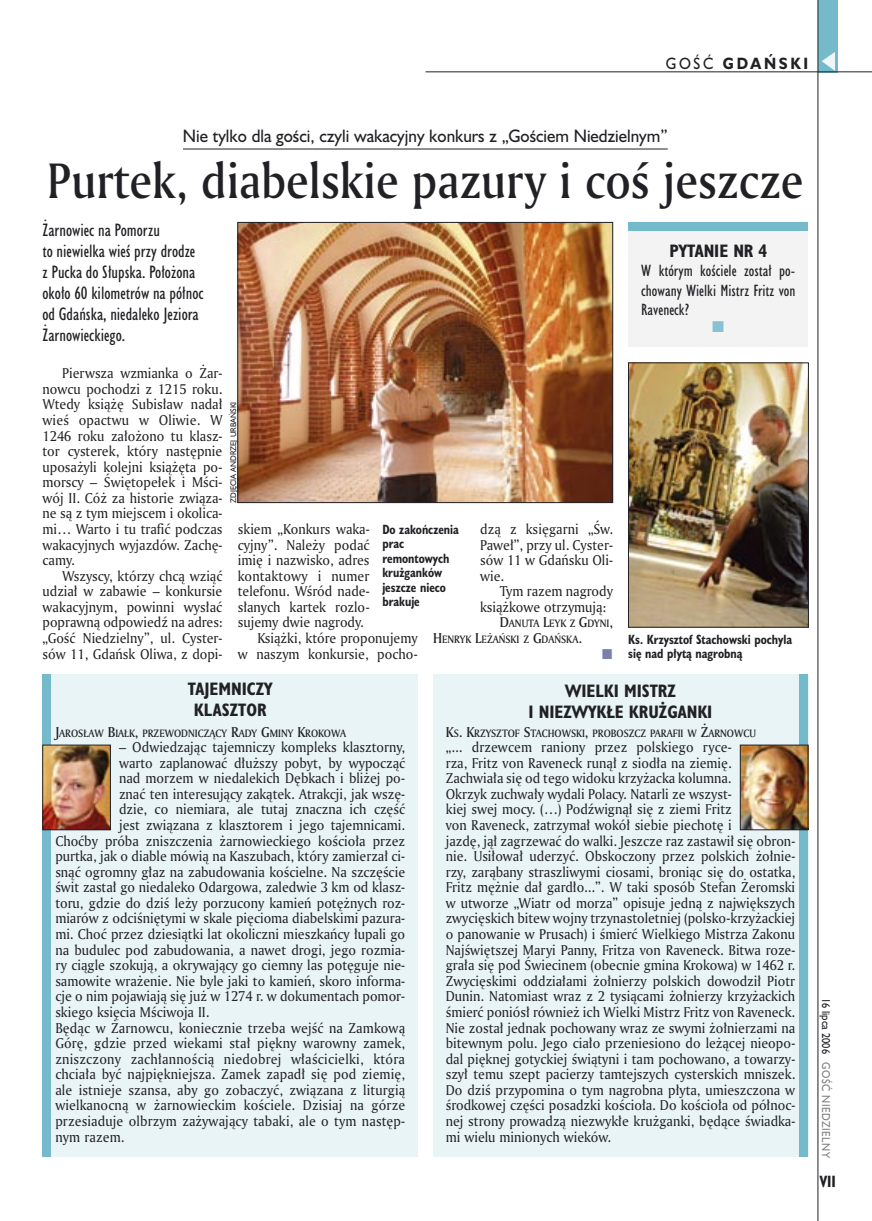
<style>
.page{position:relative;width:872px;height:1221px;background:#fff}
.page>*{position:absolute;margin:0;border:0;box-sizing:border-box;transform-origin:0 0}
._05a_tytyl_AmMd_32_pt{font:48px "Amerigo Md PL";color:#212125;scale:.9 1}
._06-4_lead_lokal_HuCn_11_pt{font:16.5px/21px "Humanst 521 Cn PL";color:#212125}
._04-3_nadtytul_lokal{font:16.5px "Humanst 521 PL";color:#212125;scale:.94 1}
._04-2_tytul_ramki{font:700 16.5px/21px "Humanst 521 Cn PL";color:#212125;text-align:center}
._03-2_body_do_ramki{font:15px/19.5px "Humanst 521 Cn PL";color:#212125;text-align:justify}
._15b_temat_prawo{font:700 15px "Humanst 521 PL";letter-spacing:.2em;color:#212125;scale:.9 1}
._17_pagina_prawa{font:700 15px "Humanst 521 Cn PL";color:#212125;scale:.94 1}
._03-4_body_liturgii{font:13.8px/15.6px "Amerigo PL";color:#212125;text-align:justify;scale:.94 1}
._01_body_tekst{font:13.8px/15.6px "Amerigo PL";color:#212125;text-align:justify;scale:.94 1}
._09_podpis_zdjecia_HuCnB{font:700 12.3px/14.4px "Humanst 521 Cn PL";color:#212125;scale:.94 1}
._19a_data_prawa_GOSC{font:10.5px "Humanst 521 PL";letter-spacing:.05em;color:#7f7f83;scale:.9 1}
._19_data_prawa{font:10.5px "Humanst 521 PL";color:#212125;scale:.9 1}
._03-4_body_liturgii-2{font:10.35px "Amerigo Md PL";color:#212125;scale:.94 1}
._01_body_tekst-2{font:10.35px/15.6px "Amerigo Md PL";color:#212125;scale:.94 1}
._09a_autor_zdjecia_Hu_5_pt{font:7.5px "Humanst 521 PL";color:#212125;scale:.94 1}
.s1{font-weight:400}
.s2{font-size:13.8px}
</style>
<div class="page">
<div style="left:818px;top:0;width:19px;height:72px;background:#75baca"></div>
<hr style="left:817px;top:0;width:1px;height:1220px;background:#212125">
<svg style="left:821px;top:52px;width:14px;height:19px"></svg>
<hr style="left:425px;top:72px;width:447px;height:1px;background:#212125">
<hr style="left:183px;top:149px;width:484px;height:1px;background:#212125">
<div style="left:628px;top:222px;width:180px;height:125px;background:#f3f3f4"></div>
<div style="left:628px;top:222px;width:180px;height:9px;background:#75baca"></div>
<div style="left:43px;top:674px;width:375px;height:482px;background:#e9f4f6"></div>
<div style="left:43px;top:674px;width:8px;height:482px;background:#75baca"></div>
<img style="left:45px;top:746px;width:64px;height:82px">
<div style="left:43px;top:744px;width:68px;height:86px;border:1px solid #212125"></div>
<div style="left:433px;top:674px;width:375px;height:482px;background:#e9f4f6"></div>
<div style="left:799px;top:674px;width:9px;height:482px;background:#75baca"></div>
<img style="left:742px;top:746px;width:64px;height:82px">
<div style="left:740px;top:744px;width:68px;height:86px;border:1px solid #212125"></div>
<img style="left:239px;top:224px;width:372px;height:277px">
<div style="left:237px;top:222px;width:376px;height:281px;border:1px solid #212125"></div>
<img style="left:630px;top:364px;width:176px;height:261px">
<div style="left:628px;top:362px;width:180px;height:265px;border:1px solid #212125"></div>
<p class="_15b_temat_prawo" style="left:666px;top:53px;width:160px"><span class="s1">GOŚĆ</span> GDAŃSKI</p>
<p class="_04-3_nadtytul_lokal" style="left:183px;top:124px;width:517px">Nie tylko dla gości, czyli wakacyjny konkurs z „Gościem Niedzielnym”</p>
<p class="_05a_tytyl_AmMd_32_pt" style="left:47px;top:148px;width:842px">Purtek, diabelskie pazury i coś jeszcze</p>
<p class="_06-4_lead_lokal_HuCn_11_pt" style="left:43px;top:219px;width:163px">Żarnowiec na Pomorzu<br>to niewielka wieś przy drodze z Pucka do Słupska. Położona około 60 kilometrów na północ od Gdańska, niedaleko Jeziora<br>Żarnowieckiego.</p>
<p class="_01_body_tekst" style="left:43px;top:365px;width:193px;text-indent:20px">Pierwsza wzmianka o Żar&shy;nowcu pochodzi z 1215 roku.<br>Wtedy książę Subisław nadał wieś opactwu w Oliwie. W 1246 roku założono tu klasz&shy;tor cysterek, który następnie uposażyli kolejni książęta po&shy;morscy – Świętopełek i Mści&shy;wój II. Cóż za historie związa&shy;ne są z tym miejscem i okolica&shy;mi… Warto i tu trafić podczas wakacyjnych wyjazdów. Zachę&shy;camy.</p>
<p class="_01_body_tekst" style="left:43px;top:567px;width:193px;text-indent:20px">Wszyscy, którzy chcą wziąć udział w zabawie – konkursie wakacyjnym, powinni wysłać poprawną odpowiedź na adres: „Gość Niedzielny”, ul. Cyster&shy;sów 11, Gdańsk Oliwa, z dopi-</p>
<p class="_04-2_tytul_ramki" style="left:669px;top:240px;width:99px">PYTANIE NR 4</p>
<p class="_03-2_body_do_ramki" style="left:641px;top:261px;width:156px">W którym kościele został po&shy;chowany Wielki Mistrz Fritz von Raveneck?</p>
<p class="_09a_autor_zdjecia_Hu_5_pt" style="left:228px;top:503px;width:109px;rotate:-90deg">ZDJĘCIA ANDRZEJ URBAŃSKI</p>
<p class="_01_body_tekst" style="left:480px;top:521px;width:143px">dzą z księgarni „Św.<br>Paweł”, przy ul. Cyster&shy;sów 11 w Gdańsku Oli&shy;wie.</p>
<p class="_01_body_tekst" style="left:480px;top:583px;width:143px;text-indent:20px">Tym razem nagrody książkowe otrzymują:</p>
<p class="_01_body_tekst-2" style="left:433px;top:615px;width:193px;text-indent:67px"><span class="s2">D</span>ANUTA <span class="s2">L</span>EYK Z <span class="s2">G</span>DYNI<span class="s2">,<br>H</span>ENRYK <span class="s2">L</span>EŻAŃSKI Z <span class="s2">G</span>DAŃSKA<span class="s2">.</span></p>
<p class="_01_body_tekst" style="left:238px;top:521px;width:142px">skiem „Konkurs waka&shy;cyjny”. Należy podać imię i nazwisko, adres kontaktowy i numer telefonu. Wśród nade&shy;słanych kartek rozlo&shy;sujemy dwie nagrody.</p>
<p class="_01_body_tekst" style="left:238px;top:630px;width:193px;text-align:right">Książki, które proponujemy<br>w naszym konkursie, pocho-</p>
<p class="_09_podpis_zdjecia_HuCnB" style="left:382px;top:522px;width:83px">Do zakończenia prac remontowych krużganków jeszcze nieco brakuje</p>
<p class="_09_podpis_zdjecia_HuCnB" style="left:628px;top:631px;width:176px">Ks. Krzysztof Stachowski pochyla się nad płytą nagrobną</p>
<p class="_04-2_tytul_ramki" style="left:188px;top:678px;width:86px">TAJEMNICZY<br>KLASZTOR</p>
<p class="_03-4_body_liturgii-2" style="left:55px;top:725px;width:311px"><span class="s2">J</span>AROSŁAW <span class="s2">B</span>IAŁK<span class="s2">,</span> PRZEWODNICZĄCY <span class="s2">R</span>ADY <span class="s2">G</span>MINY <span class="s2">K</span>ROKOWA</p>
<p class="_03-4_body_liturgii" style="left:119px;top:739px;width:306px">– Odwiedzając tajemniczy kompleks klasztorny,</p>
<p class="_03-4_body_liturgii" style="left:119px;top:754px;width:306px">warto zaplanować dłuższy pobyt, by wypocząć</p>
<p class="_03-4_body_liturgii" style="left:119px;top:770px;width:306px">nad morzem w niedalekich Dębkach i bliżej po-</p>
<p class="_03-4_body_liturgii" style="left:119px;top:785px;width:306px">znać ten interesujący zakątek. Atrakcji, jak wszę-</p>
<p class="_03-4_body_liturgii" style="left:119px;top:801px;width:306px">dzie, co niemiara, ale tutaj znaczna ich część</p>
<p class="_03-4_body_liturgii" style="left:119px;top:816px;width:306px">jest związana z klasztorem i jego tajemnicami.</p>
<p class="_03-4_body_liturgii" style="left:55px;top:832px;width:374px">Choćby próba zniszczenia żarnowieckiego kościoła przez</p>
<p class="_03-4_body_liturgii" style="left:55px;top:848px;width:374px">purtka, jak o diable mówią na Kaszubach, który zamierzał ci-</p>
<p class="_03-4_body_liturgii" style="left:55px;top:863px;width:374px">snąć ogromny głaz na zabudowania kościelne. Na szczęście</p>
<p class="_03-4_body_liturgii" style="left:55px;top:879px;width:374px">świt zastał go niedaleko Odargowa, zaledwie 3 km od klasz-</p>
<p class="_03-4_body_liturgii" style="left:55px;top:894px;width:374px">toru, gdzie do dziś leży porzucony kamień potężnych roz-</p>
<p class="_03-4_body_liturgii" style="left:55px;top:910px;width:374px">miarów z odciśniętymi w skale pięcioma diabelskimi pazura-</p>
<p class="_03-4_body_liturgii" style="left:55px;top:925px;width:373px">mi. Choć przez dziesiątki lat okoliczni mieszkańcy łupali go</p>
<p class="_03-4_body_liturgii" style="left:55px;top:941px;width:374px">na budulec pod zabudowania, a nawet drogi, jego rozmia-</p>
<p class="_03-4_body_liturgii" style="left:55px;top:957px;width:374px">ry ciągle szokują, a okrywający go ciemny las potęguje nie-</p>
<p class="_03-4_body_liturgii" style="left:55px;top:972px;width:374px">samowite wrażenie. Nie byle jaki to kamień, skoro informa-</p>
<p class="_03-4_body_liturgii" style="left:55px;top:988px;width:374px">cje o nim pojawiają się już w 1274 r. w dokumentach pomor-</p>
<p class="_03-4_body_liturgii" style="left:55px;top:1003px;width:165px">skiego księcia Mściwoja II.</p>
<p class="_03-4_body_liturgii" style="left:55px;top:1019px;width:374px">Będąc w Żarnowcu, koniecznie trzeba wejść na Zamkową Górę, gdzie przed wiekami stał piękny warowny zamek, zniszczony zachłannością niedobrej właścicielki, która chciała być najpiękniejsza. Zamek zapadł się pod ziemię, ale istnieje szansa, aby go zobaczyć, związana z liturgią wielkanocną w żarnowieckim kościele. Dzisiaj na górze przesiaduje olbrzym zażywający tabaki, ale o tym następ&shy;nym razem.</p>
<p class="_04-2_tytul_ramki" style="left:528px;top:679px;width:185px">WIELKI MISTRZ<br>I NIEZWYKŁE KRUŻGANKI</p>
<p class="_03-4_body_liturgii-2" style="left:446px;top:725px;width:331px"><span class="s2">K</span>S<span class="s2">. K</span>RZYSZTOF <span class="s2">S</span>TACHOWSKI<span class="s2">,</span> PROBOSZCZ PARAFII W <span class="s2">Ż</span>ARNOWCU</p>
<p class="_03-4_body_liturgii" style="left:446px;top:739px;width:373px;text-align:left">„... drzewcem raniony przez polskiego ryce-<br>rza, Fritz von Raveneck runął z siodła na ziemię.<br>Zachwiała się od tego widoku krzyżacka kolumna.<br>Okrzyk zuchwały wydali Polacy. Natarli ze wszyst-<br>kiej swej mocy. (…) Podźwignął się z ziemi Fritz<br>von Raveneck, zatrzymał wokół siebie piechotę i<br>jazdę, jął zagrzewać do walki. Jeszcze raz zastawił się obron&shy;nie. Usiłował uderzyć. Obskoczony przez polskich żołnie&shy;rzy, zarąbany straszliwymi ciosami, broniąc się do ostatka, Fritz mężnie dał gardło...”. W taki sposób Stefan Żeromski w utworze „Wiatr od morza” opisuje jedną z największych zwycięskich bitew wojny trzynastoletniej (polsko-krzyżackiej o panowanie w Prusach) i śmierć Wielkiego Mistrza Zakonu Najświętszej Maryi Panny, Fritza von Raveneck. Bitwa roze&shy;grała się pod Świecinem (obecnie gmina Krokowa) w 1462 r.<br>Zwycięskimi oddziałami żołnierzy polskich dowodził Piotr Dunin. Natomiast wraz z 2 tysiącami żołnierzy krzyżackich śmierć poniósł również ich Wielki Mistrz Fritz von Raveneck.<br>Nie został jednak pochowany wraz ze swymi żołnierzami na bitewnym polu. Jego ciało przeniesiono do leżącej nieopo&shy;dal pięknej gotyckiej świątyni i tam pochowano, a towarzy&shy;szył temu szept pacierzy tamtejszych cysterskich mniszek.<br>Do dziś przypomina o tym nagrobna płyta, umieszczona w środkowej części posadzki kościoła. Do kościoła od północ&shy;nej strony prowadzą niezwykłe krużganki, będące świadka&shy;mi wielu minionych wieków.</p>
<p class="_19_data_prawa" style="left:833px;top:997px;width:64px;rotate:90deg">16 lipca 2006</p>
<p class="_19a_data_prawa_GOSC" style="left:833px;top:1062px;width:108px;rotate:90deg">GOŚĆ NIEDZIELNY</p>
<p class="_17_pagina_prawa" style="left:819px;top:1171px;width:19px">VII</p>
</div>
